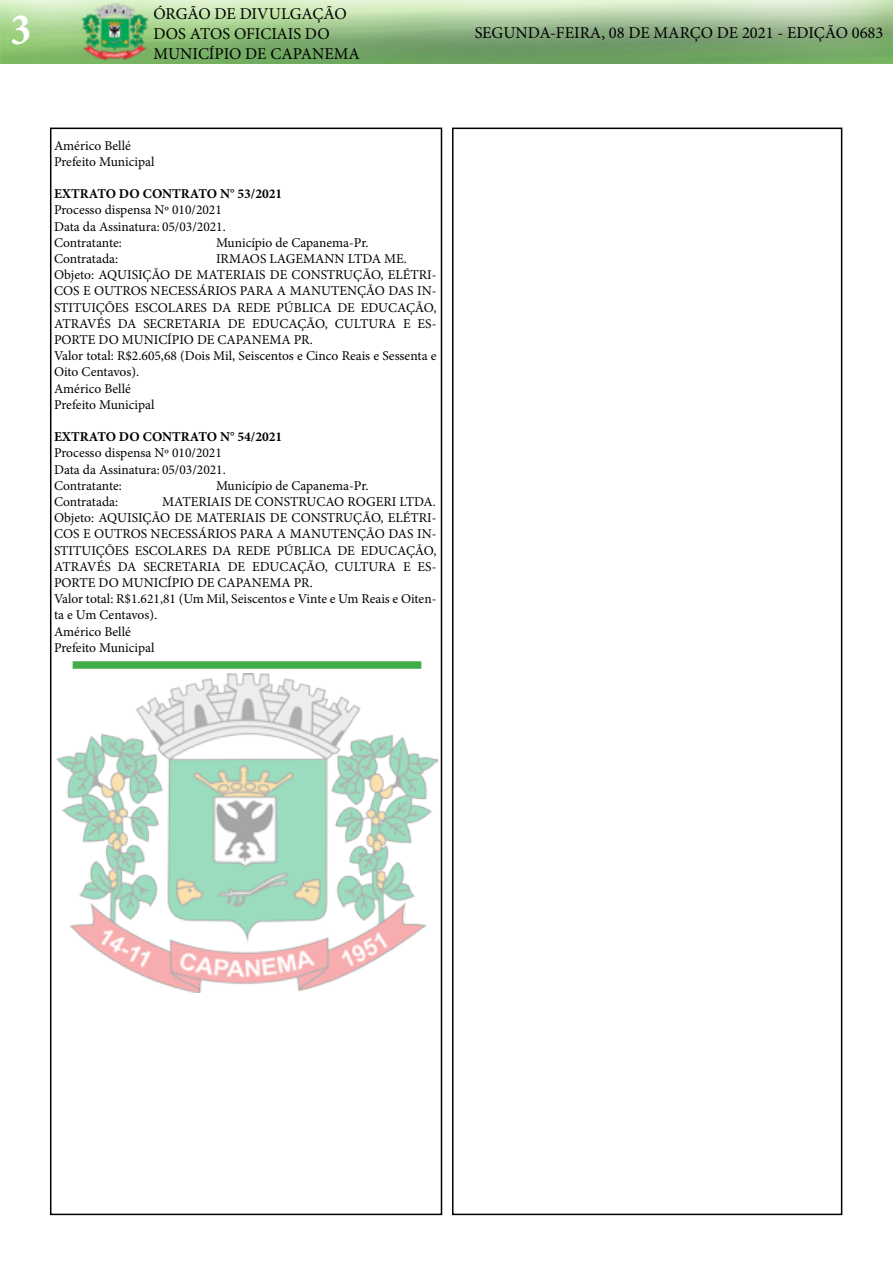
<style>
.page{position:relative;width:893px;height:1263px;background:#fff}
.page>*{position:absolute;margin:0;border:0;box-sizing:border-box;transform-origin:0 0}
.t1{font:700 condensed 45px "Minion Pro";color:#fff}
.t2{font:16.5px/19.8px "Minion Pro";color:#000}
.t3{font:13.5px/16.2px "Minion Pro";color:#000}
.t4{font:700 13.5px "Minion Pro";color:#000}
</style>
<div class="page">
<div style="left:50px;top:128px;width:392px;height:1087px;border:2px solid #000"></div>
<img style="left:0;top:0;width:893px;height:64px">
<div style="left:452px;top:128px;width:390px;height:1087px;border:2px solid #000"></div>
<div style="left:73px;top:661px;width:348px;height:8px;background:#41ad49"></div>
<img style="left:57px;top:673px;width:380px;height:319px">
<h1 class="t1" style="left:11px;top:-1px;width:22px">3</h1>
<p class="t2" style="left:153px;top:4px;width:208px">ÓRGÃO DE DIVULGAÇÃO<br>DOS ATOS OFICIAIS DO<br>MUNICÍPIO DE CAPANEMA</p>
<p class="t3" style="left:54px;top:137px;width:102px">Américo Bellé<br>Prefeito Municipal</p>
<p class="t4" style="left:54px;top:184px;width:230px">EXTRATO DO CONTRATO N° 53/2021</p>
<p class="t3" style="left:54px;top:202px;width:173px">Processo dispensa Nº 010/2021<br>Data da Assinatura: 05/03/2021.<br>Contratante:</p>
<p class="t3" style="left:216px;top:234px;width:154px">Município de Capanema-Pr.</p>
<p class="t3" style="left:54px;top:251px;width:66px">Contratada:</p>
<p class="t3" style="left:54px;top:251px;width:384px;text-indent:162px">IRMAOS LAGEMANN LTDA ME.<br>Objeto: AQUISIÇÃO DE MATERIAIS DE CONSTRUÇÃO, ELÉTRI-COS E OUTROS NECESSÁRIOS PARA A MANUTENÇÃO DAS IN-STITUIÇÕES ESCOLARES DA REDE PÚBLICA DE EDUCAÇÃO, ATRAVÉS DA SECRETARIA DE EDUCAÇÃO, CULTURA E ES-PORTE DO MUNICÍPIO DE CAPANEMA PR.<br>Valor total: R$2.605,68 (Dois Mil, Seiscentos e Cinco Reais e Sessenta e Oito Centavos).<br>Américo Bellé<br>Prefeito Municipal</p>
<p class="t4" style="left:54px;top:427px;width:230px">EXTRATO DO CONTRATO N° 54/2021</p>
<p class="t3" style="left:54px;top:445px;width:173px">Processo dispensa Nº 010/2021<br>Data da Assinatura: 05/03/2021.<br>Contratante:</p>
<p class="t3" style="left:216px;top:477px;width:154px">Município de Capanema-Pr.</p>
<p class="t3" style="left:54px;top:494px;width:66px">Contratada:</p>
<p class="t3" style="left:54px;top:494px;width:384px;text-indent:108px">MATERIAIS DE CONSTRUCAO ROGERI LTDA.<br>Objeto: AQUISIÇÃO DE MATERIAIS DE CONSTRUÇÃO, ELÉTRI-COS E OUTROS NECESSÁRIOS PARA A MANUTENÇÃO DAS IN-STITUIÇÕES ESCOLARES DA REDE PÚBLICA DE EDUCAÇÃO, ATRAVÉS DA SECRETARIA DE EDUCAÇÃO, CULTURA E ES-PORTE DO MUNICÍPIO DE CAPANEMA PR.<br>Valor total: R$1.621,81 (Um Mil, Seiscentos e Vinte e Um Reais e Oiten&shy;ta e Um Centavos).<br>Américo Bellé<br>Prefeito Municipal</p>
<p class="t2" style="left:475px;top:23px;width:410px">SEGUNDA-FEIRA, 08 DE MARÇO DE 2021 - EDIÇÃO 0683</p>
</div>
